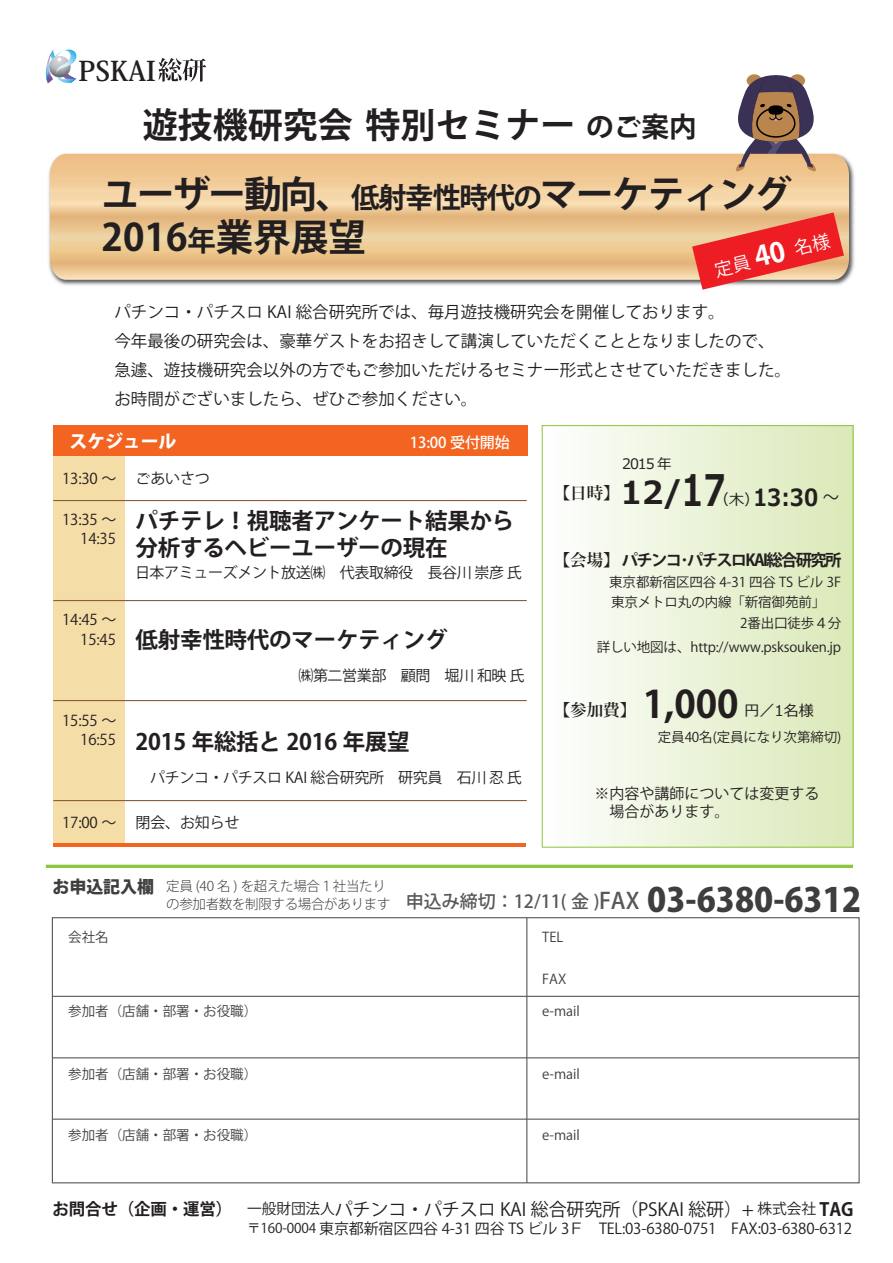
<style>
.page{position:relative;width:893px;height:1263px;background:#fff}
.page>*{position:absolute;margin:0;border:0;box-sizing:border-box;transform-origin:0 0}
.t1{font:700 37.5px "Koz Go Pro";letter-spacing:-.05em;color:#231f20}
.t2{font:700 37.5px "Koz Go Pro";color:#231f20}
.t3{font:700 34.95px "Koz Go Pro";color:#231f20}
.t4{font:700 31.8px "Meiryo";color:#231f20}
.t5{font:700 27.15px "Koz Min Pro";color:#231f20}
.t6{font:700 27.15px "Koz Go Pro";color:#fff}
.t7{font:700 23.7px "Meiryo";color:#231f20;scale:.89 1}
.t8{font:700 22.5px/27px "Koz Go Pro";letter-spacing:-.01em;color:#231f20}
.t9{font:18px "Koz Go Pro";letter-spacing:-.01em;color:#231f20}
.t10{font:500 18px "Koz Go Pro";color:#57585a}
.t11{font:800 18px "Koz Go Pro";letter-spacing:-.01em;color:#fff}
.t12{font:800 16.95px "Koz Go Pro";color:#3e3e3f}
.t13{font:16.5px/28.8px "Koz Go Pro";color:#231f20}
.t14{font:700 16.5px "Koz Min Pro";color:#231f20}
.t15{font:700 16.2px "Koz Go Pro";letter-spacing:-.1em;color:#231f20}
.t16{font:15px/19.5px "Koz Go Pro";letter-spacing:-.01em;color:#231f20}
.t17{font:500 15px "Koz Go Pro";letter-spacing:-.01em;color:#fff}
.t18{font:15px "Meiryo";color:#231f20}
.t19{font:14.4px "Meiryo";color:#231f20}
.t20{font:13.5px/20.1px "Koz Go Pro";letter-spacing:-.01em;color:#231f20}
.t21{font:13.5px "Koz Go Pro";color:#3e3e3f}
.t22{font:300 13.5px/18px "Koz Go Pro";letter-spacing:-.025em;color:#3e3e3f}
.s1{font-size:27.6px}
.s2{font-size:28.5px}
.s3{font-weight:400;font-size:18px}
.s4{font-size:43.5px}
.s5{font-weight:400;font-size:15px}
.s6{font-weight:400;font-size:19.35px}
.s7{font-family:"Koz Min Pro";font-size:16.5px}
.s8{font-size:22.5px}
.s9{font-weight:800;font-size:33px;color:#3e3e3f}
.s10{font-weight:700;font-size:16.5px}
.s11{font-size:14.7px}
.s12{font-weight:700}
.s13{font-size:13.5px}
</style>
<div class="page">
<img style="left:48px;top:153px;width:807px;height:133px">
<svg style="left:50px;top:154px;width:799px;height:126px;background:#edc895"></svg>
<svg style="left:725px;top:74px;width:102px;height:119px"></svg>
<hr style="left:53px;top:996px;width:806px;height:1px;background:#57585a">
<hr style="left:53px;top:1057px;width:806px;height:1px;background:#57585a">
<hr style="left:53px;top:1118px;width:806px;height:2px;background:#57585a">
<hr style="left:526px;top:918px;width:1px;height:265px;background:#57585a">
<svg style="left:45px;top:49px;width:32px;height:35px"></svg>
<svg style="left:159px;top:58px;width:47px;height:24px"></svg>
<div style="left:542px;top:426px;width:311px;height:421px;background:linear-gradient(to right,#fefefe,#dae9b7)"></div>
<div style="left:542px;top:425px;width:311px;height:422px;border:1px solid #8bc63e"></div>
<hr style="left:46px;top:865px;width:807px;height:3px;background:#8bc63e">
<div style="left:53px;top:426px;width:71px;height:419px;background:#f5dda8"></div>
<div style="left:53px;top:426px;width:474px;height:30px;background:#f36421"></div>
<hr style="left:53px;top:843px;width:472px;height:4px;background:#f36421">
<hr style="left:53px;top:500px;width:474px;height:1px;background:#8a5d3b">
<hr style="left:53px;top:600px;width:474px;height:1px;background:#8a5d3b">
<hr style="left:53px;top:800px;width:474px;height:1px;background:#8a5d3b">
<hr style="left:53px;top:700px;width:474px;height:1px;background:#8a5d3b">
<svg style="left:692px;top:212px;width:152px;height:78px;background:#e96a5c"></svg>
<h3 class="t5" style="left:79px;top:51px;width:79px">PSKAI</h3>
<h2 class="t3" style="left:143px;top:102px;width:556px">遊技機研究会特別セミナー<span class="s1">のご案内</span></h2>
<h1 class="t1" style="left:102px;top:170px;width:692px">ユーザー動向、<span class="s2">低射幸性時代の</span>マーケティング</h1>
<h1 class="t2" style="left:102px;top:213px;width:266px">2016<span class="s2">年</span>業界展望</h1>
<h3 class="t6" style="left:750px;top:241px;width:79px;rotate:-14deg">40 <span class="s3">名様</span></h3>
<p class="t13" style="left:114px;top:298px;width:678px">パチンコ・パチスロ KAI 総合研究所では、毎月遊技機研究会を開催しております。<br>今年最後の研究会は、豪華ゲストをお招きして講演していただくこととなりましたので、急遽、遊技機研究会以外の方でもご参加いただけるセミナー形式とさせていただきました。お時間がございましたら、ぜひご参加ください。</p>
<p class="t11" style="left:69px;top:430px;width:109px">スケジュール</p>
<p class="t17" style="left:410px;top:433px;width:101px">13:00 受付開始</p>
<p class="t16" style="left:62px;top:469px;width:56px">13:30 ～</p>
<p class="t16" style="left:136px;top:469px;width:76px">ごあいさつ</p>
<p class="t16" style="left:62px;top:510px;width:56px">13:35 ～　 14:35</p>
<p class="t16" style="left:62px;top:610px;width:56px">14:45 ～　 15:45</p>
<p class="t16" style="left:62px;top:711px;width:56px">15:55 ～　 16:55</p>
<h3 class="t8" style="left:136px;top:509px;width:380px">パチテレ！視聴者アンケート結果から分析するヘビーユーザーの現在</h3>
<p class="t16" style="left:135px;top:563px;width:388px">日本アミューズメント放送㈱　代表取締役　長谷川 崇彦 氏</p>
<h3 class="t8" style="left:136px;top:627px;width:314px">低射幸性時代のマーケティング</h3>
<p class="t16" style="left:298px;top:666px;width:227px">㈱第二営業部　顧問　堀川 和映 氏</p>
<h3 class="t8" style="left:136px;top:729px;width:276px">2015 年総括と 2016 年展望</h3>
<p class="t16" style="left:150px;top:768px;width:373px">パチンコ・パチスロ KAI 総合研究所　研究員　石川 忍 氏</p>
<p class="t16" style="left:62px;top:813px;width:56px">17:00 ～</p>
<p class="t16" style="left:136px;top:813px;width:106px">閉会、お知らせ</p>
<p class="t14" style="left:554px;top:481px;width:67px">【日時】</p>
<p class="t19" style="left:622px;top:454px;width:51px">2015 年</p>
<h3 class="t4" style="left:621px;top:470px;width:107px">12/<span class="s4">17</span></h3>
<h3 class="t7" style="left:714px;top:481px;width:142px"><span class="s5">（木）</span>13:30 <span class="s6">～</span></h3>
<p class="t15" style="left:554px;top:549px;width:289px"><span class="s7">【会場】</span>パチンコ･パチスロKAI総合研究所</p>
<p class="t20" style="left:609px;top:573px;width:233px">東京都新宿区四谷 4-31 四谷 TS ビル 3F</p>
<p class="t20" style="left:740px;top:593px;width:103px;text-indent:-129px">東京メトロ丸の内線「新宿御苑前」<br>2番出口徒歩４分</p>
<p class="t20" style="left:597px;top:637px;width:246px">詳しい地図は、http://www.psksouken.jp</p>
<p class="t14" style="left:554px;top:698px;width:84px">【参加費】</p>
<h1 class="t1" style="left:643px;top:680px;width:98px">1,000</h1>
<p class="t18" style="left:744px;top:700px;width:71px">円／1名様</p>
<p class="t20" style="left:658px;top:728px;width:185px">定員40名(定員になり次第締切)</p>
<p class="t16" style="left:594px;top:785px;width:227px;line-height:18px">※内容や講師については変更する　場合があります。</p>
<p class="t12" style="left:52px;top:875px;width:103px">お申込記入欄</p>
<p class="t21" style="left:68px;top:929px;width:42px">会社名</p>
<p class="t22" style="left:166px;top:877px;width:226px">定員 (40 名 ) を超えた場合１社当たりの参加者数を制限する場合があります</p>
<p class="t21" style="left:68px;top:1002px;width:191px">参加者（店舗・部署・お役職）</p>
<p class="t10" style="left:406px;top:889px;width:457px">申込み締切：12/11( 金 )<span class="s8">FAX</span> <span class="s9">03-6380-6312</span></p>
<p class="t21" style="left:542px;top:929px;width:23px">TEL</p>
<p class="t21" style="left:542px;top:971px;width:26px">FAX</p>
<p class="t21" style="left:542px;top:1002px;width:39px">e-mail</p>
<p class="t21" style="left:68px;top:1065px;width:191px">参加者（店舗・部署・お役職）</p>
<p class="t21" style="left:542px;top:1065px;width:39px">e-mail</p>
<p class="t21" style="left:68px;top:1127px;width:191px">参加者（店舗・部署・お役職）</p>
<p class="t21" style="left:542px;top:1127px;width:39px">e-mail</p>
<p class="t9" style="left:52px;top:1197px;width:803px"><span class="s10">お問合せ（企画・運営）</span> <span class="s11">一般財団法人</span>パチンコ・パチスロ KAI 総合研究所（PSKAI 総研）+ <span class="s11">株式会社</span> <span class="s12">TAG</span></p>
<p class="t16" style="left:247px;top:1219px;width:606px"><span class="s13">〒160-0004</span> 東京都新宿区四谷 4-31 四谷 TS ビル 3Ｆ　TEL:03-6380-0751　FAX:03-6380-6312</p>
</div>
